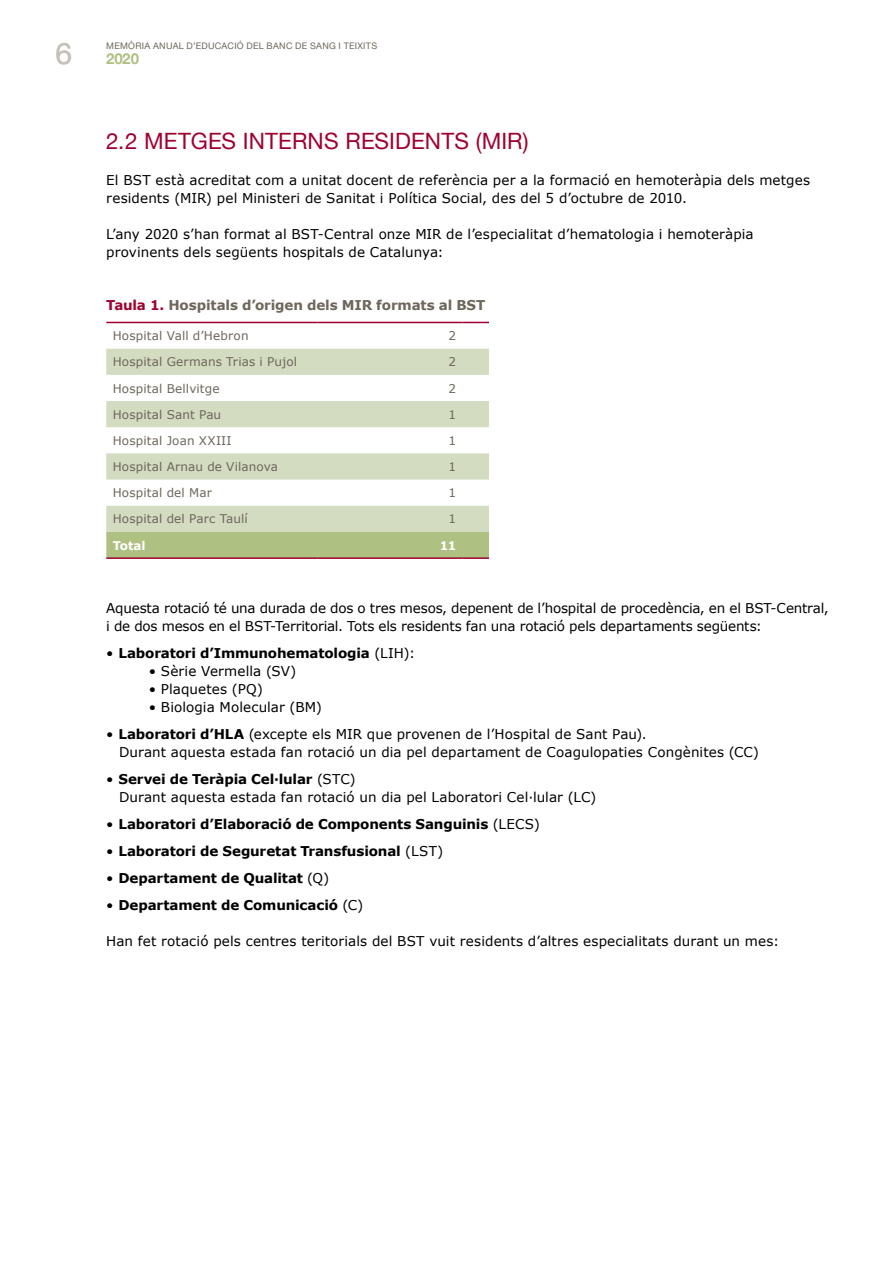
<style>
.page{position:relative;width:893px;height:1263px;background:#fff}
.page>*{position:absolute;margin:0;border:0;box-sizing:border-box;transform-origin:0 0}
.Títol_0_0{font:22.5px "Helvetica Neue";letter-spacing:.005em;color:#a0002f}
.t1{font:700 15px "Helvetica Neue";color:#aec082}
.Text{font:13.5px/18px "Verdana";color:#000}
.Text_punts___blanc{font:13.5px/18px "Verdana";letter-spacing:.005em;color:#000}
.Text_punts___blanc-2{font:700 13.5px "Verdana";letter-spacing:-.01em;color:#000}
.Text_punts{font:13.5px "Verdana";letter-spacing:.005em;color:#000}
.T_Títol{font:700 13.5px "Verdana";letter-spacing:-.01em;color:#6d665b}
.T_Text{font:12px "Verdana";letter-spacing:.01em;color:#6d665b}
.T_Total{font:700 12px "Verdana";letter-spacing:-.01em;color:#fff}
.t2{font:9px "Helvetica Neue";letter-spacing:.035em;color:#6d665b}
.s1{font-weight:400;font-size:30px;color:#c7c2b9}
.s2{color:#a0002f}
.s3{font-weight:400}
.s4{font-weight:700}
</style>
<div class="page">
<svg style="left:106px;top:349px;width:383px;height:183px;fill:#d3dcc1"></svg>
<div style="left:106px;top:532px;width:383px;height:25px;background:#aec082"></div>
<hr style="left:106px;top:557px;width:211px;height:2px;background:#a0002f">
<hr style="left:317px;top:557px;width:146px;height:2px;background:#a0002f">
<hr style="left:463px;top:557px;width:26px;height:2px;background:#a0002f">
<hr style="left:106px;top:322px;width:211px;height:1px;background:#a0002f">
<hr style="left:317px;top:322px;width:146px;height:1px;background:#a0002f">
<svg style="left:463px;top:322px;width:26px;height:1px"></svg>
<p class="t2" style="left:106px;top:39px;width:272px">MEMÒRIA ANUAL D’EDUCACIÓ DEL BANC DE SANG I TEIXITS</p>
<p class="t1" style="left:56px;top:47px;width:85px"><span class="s1">6</span> 2020</p>
<p class="Títol_0_0" style="left:106px;top:125px;width:424px">2.2 METGES INTERNS RESIDENTS (MIR)</p>
<p class="Text" style="left:106px;top:171px;width:705px">El BST està acreditat com a unitat docent de referència per a la formació en hemoteràpia dels metges residents (MIR) pel Ministeri de Sanitat i Política Social, des del 5 d’octubre de 2010.</p>
<p class="Text" style="left:106px;top:225px;width:649px">L’any 2020 s’han format al BST-Central onze MIR de l’especialitat d’hematologia i hemoteràpia provinents dels següents hospitals de Catalunya:</p>
<p class="T_Títol" style="left:106px;top:296px;width:381px"><span class="s2">Taula 1.</span> Hospitals d’origen dels MIR formats al BST</p>
<p class="T_Text" style="left:113px;top:328px;width:137px">Hospital Vall d’Hebron</p>
<p class="T_Text" style="left:449px;top:328px;width:9px">2</p>
<p class="T_Text" style="left:113px;top:354px;width:186px">Hospital Germans Trias i Pujol</p>
<p class="T_Text" style="left:449px;top:354px;width:9px">2</p>
<p class="T_Text" style="left:113px;top:380px;width:108px">Hospital Bellvitge</p>
<p class="T_Text" style="left:449px;top:380px;width:9px">2</p>
<p class="T_Text" style="left:113px;top:407px;width:110px">Hospital Sant Pau</p>
<p class="T_Text" style="left:449px;top:407px;width:9px">1</p>
<p class="T_Text" style="left:113px;top:433px;width:120px">Hospital Joan XXIII</p>
<p class="T_Text" style="left:449px;top:433px;width:9px">1</p>
<p class="T_Text" style="left:113px;top:459px;width:167px">Hospital Arnau de Vilanova</p>
<p class="T_Text" style="left:449px;top:459px;width:9px">1</p>
<p class="T_Text" style="left:113px;top:485px;width:101px">Hospital del Mar</p>
<p class="T_Text" style="left:449px;top:485px;width:9px">1</p>
<p class="T_Text" style="left:113px;top:511px;width:137px">Hospital del Parc Taulí</p>
<p class="T_Text" style="left:449px;top:511px;width:9px">1</p>
<p class="T_Total" style="left:113px;top:537px;width:34px">Total</p>
<p class="T_Total" style="left:440px;top:537px;width:18px">11</p>
<p class="Text" style="left:106px;top:599px;width:724px">Aquesta rotació té una durada de dos o tres mesos, depenent de l’hospital de procedència, en el BST-Central, i de dos mesos en el BST-Territorial. Tots els residents fan una rotació pels departaments següents:</p>
<p class="Text_punts___blanc-2" style="left:106px;top:644px;width:310px"><span class="s3">•</span> Laboratori d’Immunohematologia <span class="s3">(LIH):</span></p>
<p class="Text_punts" style="left:149px;top:662px;width:149px">• Sèrie Vermella (SV)</p>
<p class="Text_punts" style="left:149px;top:680px;width:116px">• Plaquetes (PQ)</p>
<p class="Text_punts" style="left:149px;top:698px;width:175px">• Biologia Molecular (BM)</p>
<p class="Text_punts___blanc" style="left:119px;top:725px;width:641px;text-indent:-13px">• <span class="s4">Laboratori d’HLA</span> (excepte els MIR que provenen de l’Hospital de Sant Pau).<br>Durant aquesta estada fan rotació un dia pel departament de Coagulopaties Congènites (CC)</p>
<p class="Text_punts___blanc" style="left:119px;top:770px;width:479px;text-indent:-13px">• <span class="s4">Servei de Teràpia Cel·lular</span> (STC)<br>Durant aquesta estada fan rotació un dia pel Laboratori Cel·lular (LC)</p>
<p class="Text_punts___blanc-2" style="left:106px;top:815px;width:435px"><span class="s3">•</span> Laboratori d’Elaboració de Components Sanguinis <span class="s3">(LECS)</span></p>
<p class="Text_punts___blanc-2" style="left:106px;top:842px;width:339px"><span class="s3">•</span> Laboratori de Seguretat Transfusional <span class="s3">(LST)</span></p>
<p class="Text_punts___blanc-2" style="left:106px;top:869px;width:225px"><span class="s3">•</span> Departament de Qualitat <span class="s3">(Q)</span></p>
<p class="Text_punts___blanc-2" style="left:106px;top:896px;width:258px"><span class="s3">•</span> Departament de Comunicació <span class="s3">(C)</span></p>
<p class="Text" style="left:106px;top:932px;width:674px">Han fet rotació pels centres teritorials del BST vuit residents d’altres especialitats durant un mes:</p>
</div>
